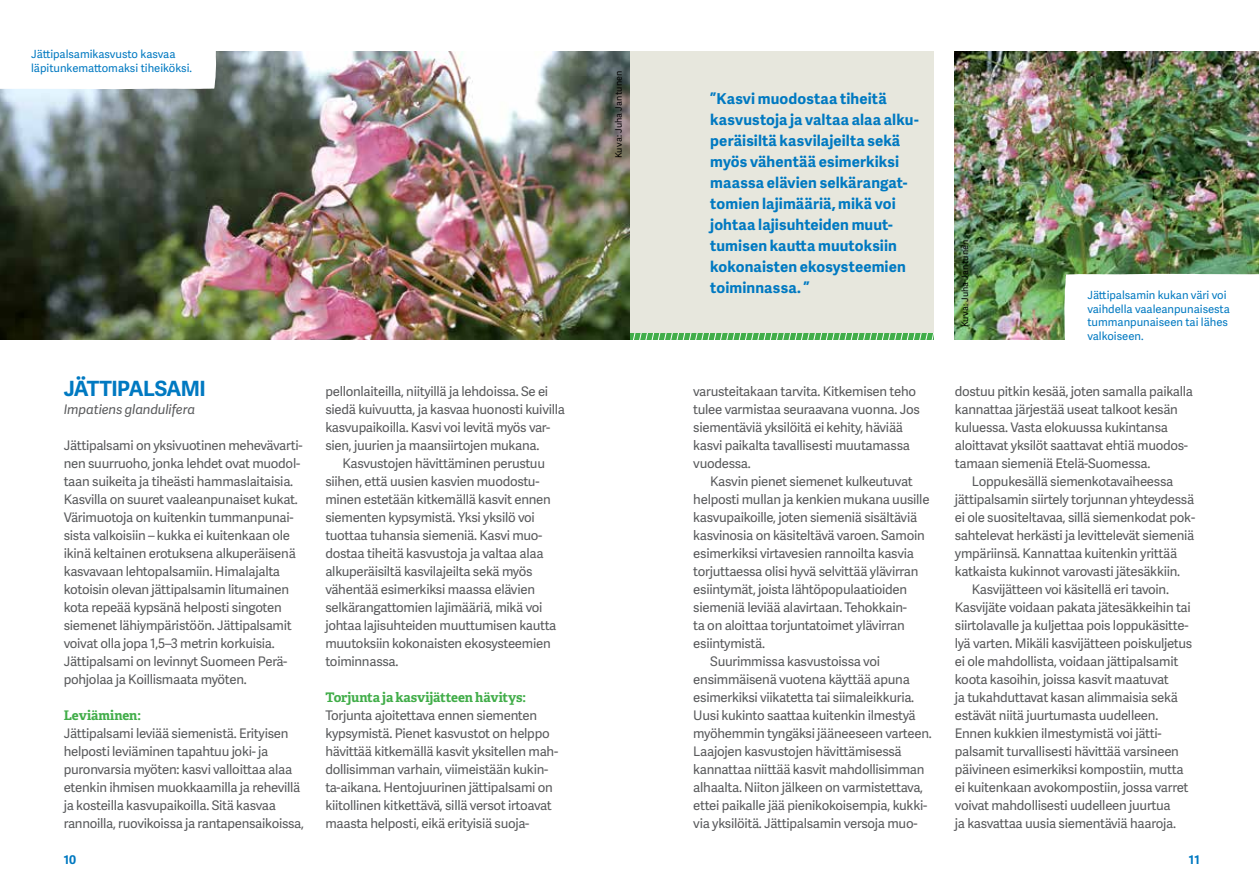
<style>
.page{position:relative;width:1259px;height:893px;background:#fff}
.page>*{position:absolute;margin:0;border:0;box-sizing:border-box;transform-origin:0 0}
.t1{font:700 21px "Adelle Sans";letter-spacing:-.025em;color:#0079c1}
.t2{font:700 15px/21px "Adelle Sans";letter-spacing:.01em;color:#0079c1}
.t3{font:13.2px/18px "Adelle Sans";letter-spacing:-.02em;color:#58595b}
.t4{font:700 13.2px "Adelle";letter-spacing:-.01em;color:#41ad49}
.t5{font:italic 13.2px "Adelle Sans";letter-spacing:-.01em;color:#58595b}
.t6{font:700 12px "Adelle Sans";color:#0079c1}
.t7{font:11.25px/13.5px "Adelle Sans";color:#0079c1}
.t8{font:9px "Adelle Sans";letter-spacing:.02em;color:#000}
</style>
<div class="page">
<div style="left:629px;top:52px;width:304px;height:288px;background:#e7e7dd"></div>
<svg style="left:629px;top:333px;width:304px;height:7px;background:#5fb966"></svg>
<img style="left:0;top:52px;width:629px;height:288px">
<svg style="left:0;top:51px;width:216px;height:38px"></svg>
<img style="left:955px;top:52px;width:304px;height:288px">
<svg style="left:1064px;top:274px;width:195px;height:66px"></svg>
<p class="t7" style="left:31px;top:47px;width:162px">Jättipalsamikasvusto kasvaa läpitunkemattomaksi tiheiköksi.</p>
<p class="t8" style="left:612px;top:158px;width:89px;rotate:-90deg">Kuva: Juha Jantunen</p>
<h1 class="t1" style="left:64px;top:373px;width:144px">JÄTTIPALSAMI</h1>
<p class="t5" style="left:64px;top:400px;width:133px">Impatiens glandulifera</p>
<p class="t3" style="left:64px;top:436px;width:240px">Jättipalsami on yksivuotinen mehevävarti&shy;nen suurruoho, jonka lehdet ovat muodol&shy;taan suikeita ja tiheästi hammaslaitaisia.<br>Kasvilla on suuret vaaleanpunaiset kukat.<br>Värimuotoja on kuitenkin tummanpunai&shy;sista valkoisiin – kukka ei kuitenkaan ole ikinä keltainen erotuksena alkuperäisenä kasvavaan lehtopalsamiin. Himalajalta kotoisin olevan jättipalsamin litumainen kota repeää kypsänä helposti singoten siemenet lähiympäristöön. Jättipalsamit voivat olla jopa 1,5–3 metrin korkuisia.<br>Jättipalsami on levinnyt Suomeen Perä&shy;pohjolaa ja Koillismaata myöten.</p>
<p class="t4" style="left:64px;top:706px;width:79px">Leviäminen:</p>
<p class="t3" style="left:64px;top:724px;width:242px">Jättipalsami leviää siemenistä. Erityisen helposti leviäminen tapahtuu joki- ja puronvarsia myöten: kasvi valloittaa alaa etenkin ihmisen muokkaamilla ja rehevillä ja kosteilla kasvupaikoilla. Sitä kasvaa rannoilla, ruovikoissa ja rantapensaikoissa,</p>
<p class="t3" style="left:325px;top:382px;width:224px">pellonlaiteilla, niityillä ja lehdoissa. Se ei</p>
<p class="t3" style="left:325px;top:400px;width:241px">siedä kuivuutta, ja kasvaa huonosti kuivilla</p>
<p class="t3" style="left:325px;top:418px;width:226px">kasvupaikoilla. Kasvi voi levitä myös var-</p>
<p class="t3" style="left:325px;top:436px;width:215px">sien, juurien ja maansiirtojen mukana.</p>
<p class="t3" style="left:342px;top:454px;width:204px">Kasvustojen hävittäminen perustuu</p>
<p class="t3" style="left:325px;top:472px;width:216px">siihen, että uusien kasvien muodostu-</p>
<p class="t3" style="left:325px;top:490px;width:227px">minen estetään kitkemällä kasvit ennen</p>
<p class="t3" style="left:325px;top:508px;width:211px">siementen kypsymistä. Yksi yksilö voi</p>
<p class="t3" style="left:325px;top:526px;width:219px">tuottaa tuhansia siemeniä. Kasvi muo-</p>
<p class="t3" style="left:325px;top:544px;width:220px">dostaa tiheitä kasvustoja ja valtaa alaa</p>
<p class="t3" style="left:325px;top:562px;width:209px">alkuperäisiltä kasvilajeilta sekä myös</p>
<p class="t3" style="left:325px;top:580px;width:211px">vähentää esimerkiksi maassa elävien</p>
<p class="t3" style="left:325px;top:598px;width:219px">selkärangattomien lajimääriä, mikä voi</p>
<p class="t3" style="left:325px;top:616px;width:233px">johtaa lajisuhteiden muuttumisen kautta</p>
<p class="t3" style="left:325px;top:634px;width:227px">muutoksiin kokonaisten ekosysteemien</p>
<p class="t3" style="left:325px;top:652px;width:75px">toiminnassa.</p>
<p class="t4" style="left:325px;top:688px;width:202px">Torjunta ja kasvijätteen hävitys:</p>
<p class="t3" style="left:325px;top:706px;width:234px">Torjunta ajoitettava ennen siementen kypsymistä. Pienet kasvustot on helppo hävittää kitkemällä kasvit yksitellen mah&shy;dollisimman varhain, viimeistään kukin&shy;ta-aikana. Hentojuurinen jättipalsami on kiitollinen kitkettävä, sillä versot irtoavat maasta helposti, eikä erityisiä suoja-</p>
<p class="t2" style="left:710px;top:87px;width:209px">”Kasvi muodostaa tiheitä kasvustoja ja valtaa alaa alku&shy;peräisiltä kasvilajeilta sekä myös vähentää esimerkiksi maassa elävien selkärangat&shy;tomien lajimääriä, mikä voi johtaa lajisuhteiden muut&shy;tumisen kautta muutoksiin kokonaisten ekosysteemien toiminnassa. ”</p>
<p class="t3" style="left:693px;top:382px;width:228px">varusteitakaan tarvita. Kitkemisen teho tulee varmistaa seuraavana vuonna. Jos siementäviä yksilöitä ei kehity, häviää kasvi paikalta tavallisesti muutamassa vuodessa.</p>
<p class="t3" style="left:710px;top:472px;width:204px">Kasvin pienet siemenet kulkeutuvat</p>
<p class="t3" style="left:693px;top:490px;width:238px">helposti mullan ja kenkien mukana uusille</p>
<p class="t3" style="left:693px;top:508px;width:225px">kasvupaikoille, joten siemeniä sisältäviä</p>
<p class="t3" style="left:693px;top:526px;width:233px">kasvinosia on käsiteltävä varoen. Samoin</p>
<p class="t3" style="left:693px;top:544px;width:222px">esimerkiksi virtavesien rannoilta kasvia</p>
<p class="t3" style="left:693px;top:562px;width:227px">torjuttaessa olisi hyvä selvittää ylävirran</p>
<p class="t3" style="left:693px;top:580px;width:215px">esiintymät, joista lähtöpopulaatioiden</p>
<p class="t3" style="left:693px;top:598px;width:215px">siemeniä leviää alavirtaan. Tehokkain-</p>
<p class="t3" style="left:693px;top:616px;width:213px">ta on aloittaa torjuntatoimet ylävirran</p>
<p class="t3" style="left:693px;top:634px;width:73px">esiintymistä.</p>
<p class="t3" style="left:710px;top:652px;width:171px">Suurimmissa kasvustoissa voi</p>
<p class="t3" style="left:693px;top:670px;width:218px">ensimmäisenä vuotena käyttää apuna</p>
<p class="t3" style="left:693px;top:688px;width:222px">esimerkiksi viikatetta tai siimaleikkuria.</p>
<p class="t3" style="left:693px;top:706px;width:224px">Uusi kukinto saattaa kuitenkin ilmestyä</p>
<p class="t3" style="left:693px;top:724px;width:240px">myöhemmin tyngäksi jääneeseen varteen.</p>
<p class="t3" style="left:693px;top:742px;width:210px">Laajojen kasvustojen hävittämisessä</p>
<p class="t3" style="left:693px;top:760px;width:233px">kannattaa niittää kasvit mahdollisimman</p>
<p class="t3" style="left:693px;top:778px;width:231px">alhaalta. Niiton jälkeen on varmistettava,</p>
<p class="t3" style="left:693px;top:796px;width:235px">ettei paikalle jää pienikokoisempia, kukki-</p>
<p class="t3" style="left:693px;top:814px;width:226px">via yksilöitä. Jättipalsamin versoja muo-</p>
<p class="t8" style="left:958px;top:327px;width:89px;rotate:-90deg">Kuva: Juha Jantunen</p>
<p class="t7" style="left:1087px;top:288px;width:144px">Jättipalsamin kukan väri voi vaihdella vaaleanpunaisesta tummanpunaiseen tai lähes valkoiseen.</p>
<p class="t3" style="left:955px;top:382px;width:240px">dostuu pitkin kesää, joten samalla paikalla</p>
<p class="t3" style="left:955px;top:400px;width:225px">kannattaa järjestää useat talkoot kesän</p>
<p class="t3" style="left:955px;top:418px;width:214px">kuluessa. Vasta elokuussa kukintansa</p>
<p class="t3" style="left:955px;top:436px;width:235px">aloittavat yksilöt saattavat ehtiä muodos-</p>
<p class="t3" style="left:955px;top:454px;width:197px">tamaan siemeniä Etelä-Suomessa.</p>
<p class="t3" style="left:972px;top:472px;width:203px">Loppukesällä siemenkotavaiheessa</p>
<p class="t3" style="left:955px;top:490px;width:241px">jättipalsamin siirtely torjunnan yhteydessä</p>
<p class="t3" style="left:955px;top:508px;width:242px">ei ole suositeltavaa, sillä siemenkodat pok-</p>
<p class="t3" style="left:955px;top:526px;width:241px">sahtelevat herkästi ja levittelevät siemeniä</p>
<p class="t3" style="left:955px;top:544px;width:224px">ympäriinsä. Kannattaa kuitenkin yrittää</p>
<p class="t3" style="left:955px;top:562px;width:227px">katkaista kukinnot varovasti jätesäkkiin.</p>
<p class="t3" style="left:972px;top:580px;width:199px">Kasvijätteen voi käsitellä eri tavoin.</p>
<p class="t3" style="left:955px;top:598px;width:237px">Kasvijäte voidaan pakata jätesäkkeihin tai</p>
<p class="t3" style="left:955px;top:616px;width:235px">siirtolavalle ja kuljettaa pois loppukäsitte-</p>
<p class="t3" style="left:955px;top:634px;width:239px">lyä varten. Mikäli kasvijätteen poiskuljetus</p>
<p class="t3" style="left:955px;top:652px;width:225px">ei ole mahdollista, voidaan jättipalsamit</p>
<p class="t3" style="left:955px;top:670px;width:215px">koota kasoihin, joissa kasvit maatuvat</p>
<p class="t3" style="left:955px;top:688px;width:224px">ja tukahduttavat kasan alimmaisia sekä</p>
<p class="t3" style="left:955px;top:706px;width:205px">estävät niitä juurtumasta uudelleen.</p>
<p class="t3" style="left:955px;top:724px;width:208px">Ennen kukkien ilmestymistä voi jätti-</p>
<p class="t3" style="left:955px;top:742px;width:226px">palsamit turvallisesti hävittää varsineen</p>
<p class="t3" style="left:955px;top:760px;width:230px">päivineen esimerkiksi kompostiin, mutta</p>
<p class="t3" style="left:955px;top:778px;width:235px">ei kuitenkaan avokompostiin, jossa varret</p>
<p class="t3" style="left:955px;top:796px;width:217px">voivat mahdollisesti uudelleen juurtua</p>
<p class="t3" style="left:955px;top:814px;width:223px">ja kasvattaa uusia siementäviä haaroja.</p>
<p class="t6" style="left:64px;top:850px;width:14px">10</p>
<p class="t6" style="left:1189px;top:850px;width:12px">11</p>
</div>
